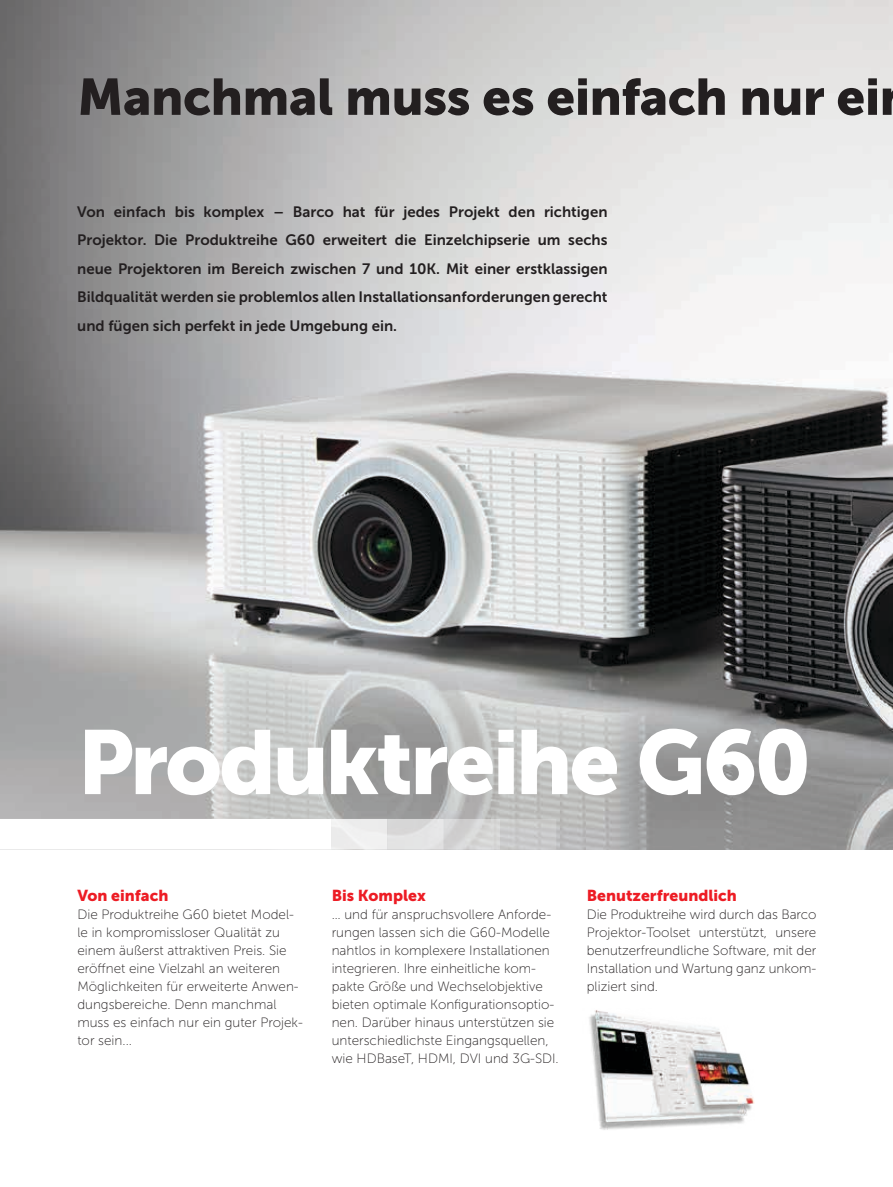
<style>
.page{position:relative;width:893px;height:1187px;background:#fff}
.page>*{position:absolute;margin:0;border:0;box-sizing:border-box;transform-origin:0 0}
.t1{font:90px "Museo Sans 900";letter-spacing:-.035em;color:#fff}
.t2{font:51px "Museo Sans 900";letter-spacing:-.01em;color:#231f20}
.t3{font:15.75px "Museo Sans 900";color:#ed1c24}
.t4{font:15px/28.5px "Museo Sans 700";color:#231f20;text-align:justify}
.t5{font:13.5px/18px "Museo Sans 100";color:#231f20}
</style>
<div class="page">
<img style="left:0;top:0;width:893px;height:849px">
<svg style="left:0;top:818px;width:556px;height:31px"></svg>
<img style="left:589px;top:1010px;width:166px;height:120px">
<h2 class="t2" style="left:77px;top:68px;width:804px">Manchmal muss es einfach nur ei</h2>
<p class="t4" style="left:77px;top:197px;width:532px">Von einfach bis komplex – Barco hat für jedes Projekt den richtigen Projektor. Die Produktreihe G60 erweitert die Einzelchipserie um sechs neue Projektoren im Bereich zwischen 7 und 10K. Mit einer erstklassigen Bildqualität werden sie problemlos allen Installationsanforderungen gerecht und fügen sich perfekt in jede Umgebung ein.</p>
<h1 class="t1" style="left:78px;top:711px;width:735px">Produktreihe G60</h1>
<p class="t3" style="left:77px;top:886px;width:92px">Von einfach</p>
<p class="t5" style="left:77px;top:905px;width:227px">Die Produktreihe G60 bietet Model&shy;le in kompromissloser Qualität zu einem äußerst attraktiven Preis. Sie eröffnet eine Vielzahl an weiteren<br>Möglichkeiten für erweiterte Anwen&shy;dungsbereiche. Denn manchmal muss es einfach nur ein guter Projek&shy;tor sein...</p>
<p class="t3" style="left:332px;top:886px;width:96px">Bis Komplex</p>
<p class="t5" style="left:332px;top:905px;width:228px">… und für anspruchsvollere Anforde&shy;rungen lassen sich die G60-Modelle nahtlos in komplexere Installationen integrieren. Ihre einheitliche kom&shy;pakte Größe und Wechselobjektive bieten optimale Konfigurationsoptio&shy;nen. Darüber hinaus unterstützen sie unterschiedlichste Eingangsquellen, wie HDBaseT, HDMI, DVI und 3G-SDI.</p>
<p class="t3" style="left:587px;top:886px;width:152px">Benutzerfreundlich</p>
<p class="t5" style="left:587px;top:905px;width:231px;text-align:justify">Die Produktreihe wird durch das Barco Projektor-Toolset unterstützt, unsere benutzerfreundliche Software, mit der Installation und Wartung ganz unkom&shy;pliziert sind.</p>
</div>
